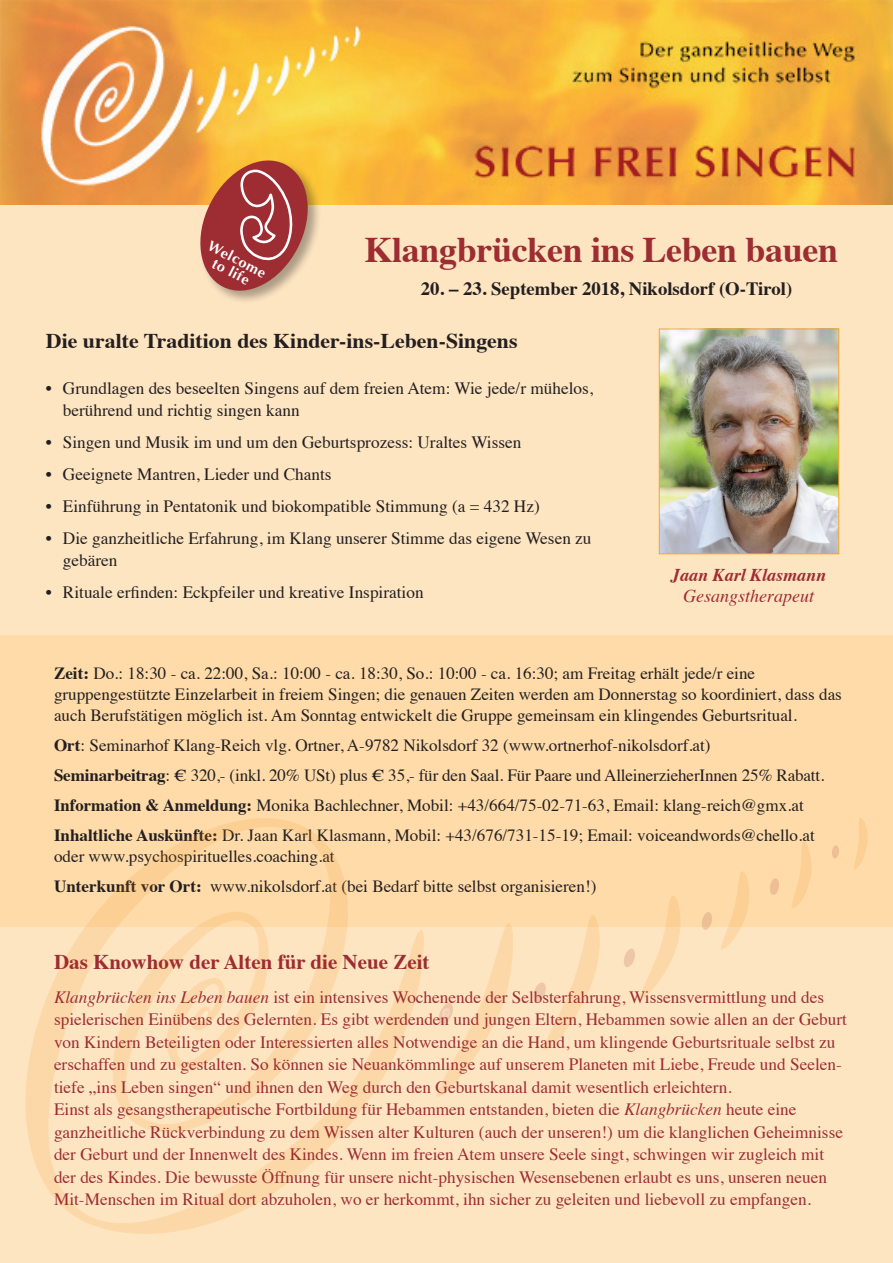
<style>
.page{position:relative;width:893px;height:1263px;background:#fff}
.page>*{position:absolute;margin:0;border:0;box-sizing:border-box;transform-origin:0 0}
.t1{font:700 36px "Times";letter-spacing:-.01em;color:#9d2d32}
.t2{font:700 21px "Times";color:#231f20;scale:1.04 1}
.t3{font:700 21px "Times";color:#9d2d32}
.t4{font:700 18.75px "Times";color:#231f20}
.t5{font:italic 700 18px "Times";color:#9d2d32}
.t6{font:italic 18px "Times";color:#9d2d32}
.t7{font:17.25px/22.5px "Times";color:#9d2d32}
.t8{font:17.25px/22.5px "Times";color:#231f20}
.t9{font:17.1px/30px "Times";color:#231f20}
.t10{font:700 14.4px/13.6px "Optima LT";color:#fff;text-align:center}
.s1{font-weight:700}
.s2{font-style:italic}
</style>
<div class="page">
<div style="left:0;top:196px;width:893px;height:1067px;background:#fee5c2"></div>
<img style="left:0;top:0;width:893px;height:204px">
<img style="left:661px;top:331px;width:176px;height:221px">
<div style="left:659px;top:329px;width:180px;height:225px;border:1px solid #f9a625"></div>
<div style="left:0;top:635px;width:893px;height:291px;background:#fedba9"></div>
<svg style="left:6px;top:818px;width:420px;height:416px"></svg>
<svg style="left:719px;top:871px;width:35px;height:78px"></svg>
<svg style="left:792px;top:841px;width:20px;height:67px"></svg>
<svg style="left:854px;top:818px;width:14px;height:51px"></svg>
<svg style="left:434px;top:923px;width:84px;height:174px"></svg>
<svg style="left:533px;top:915px;width:74px;height:135px"></svg>
<svg style="left:624px;top:896px;width:62px;height:103px"></svg>
<svg style="left:701px;top:912px;width:12px;height:18px"></svg>
<svg style="left:770px;top:878px;width:9px;height:17px"></svg>
<svg style="left:832px;top:845px;width:7px;height:13px"></svg>
<svg style="left:186px;top:977px;width:40px;height:55px"></svg>
<img style="left:440px;top:1007px;width:12px;height:14px">
<div style="left:199px;top:158px;width:123px;height:147px;background:#231f20;opacity:.37"></div>
<svg style="left:193px;top:152px;width:122px;height:147px;background:#c3755a"></svg>
<p class="t10" style="left:212px;top:239px;width:64px;rotate:27deg">Welcome to life</p>
<h1 class="t1" style="left:365px;top:215px;width:475px">Klangbrücken ins Leben bauen</h1>
<p class="t4" style="left:421px;top:271px;width:373px">20. – 23. September 2018, Nikolsdorf (O-Tirol)</p>
<p class="t2" style="left:46px;top:321px;width:455px">Die uralte Tradition des Kinder-ins-Leben-Singens</p>
<p class="t8" style="left:63px;top:375px;width:532px;text-indent:-17px">• Grundlagen des beseelten Singens auf dem freien Atem: Wie jede/r mühelos, berührend und richtig singen kann</p>
<p class="t8" style="left:46px;top:430px;width:477px">• Singen und Musik im und um den Geburtsprozess: Uraltes Wissen</p>
<p class="t8" style="left:46px;top:461px;width:287px">• Geeignete Mantren, Lieder und Chants</p>
<p class="t8" style="left:46px;top:493px;width:495px">• Einführung in Pentatonik und biokompatible Stimmung (a = 432 Hz)</p>
<p class="t8" style="left:63px;top:525px;width:530px;text-indent:-17px">• Die ganzheitliche Erfahrung, im Klang unserer Stimme das eigene Wesen zu gebären</p>
<p class="t8" style="left:46px;top:579px;width:379px">• Rituale erfinden: Eckpfeiler und kreative Inspiration</p>
<p class="t5" style="left:671px;top:558px;width:157px">Jaan Karl Klasmann</p>
<p class="t6" style="left:683px;top:581px;width:132px">Gesangstherapeut</p>
<p class="t9" style="left:54px;top:661px;width:789px;line-height:21px"><span class="s1">Zeit:</span> Do.: 18:30 - ca. 22:00, Sa.: 10:00 - ca. 18:30, So.: 10:00 - ca. 16:30; am Freitag erhält jede/r eine gruppengestützte Einzelarbeit in freiem Singen; die genauen Zeiten werden am Donnerstag so koordiniert, dass das auch Berufstätigen möglich ist. Am Sonntag entwickelt die Gruppe gemeinsam ein klingendes Geburtsritual.</p>
<p class="t9" style="left:54px;top:729px;width:772px"><span class="s1">Ort</span>: Seminarhof Klang-Reich vlg. Ortner, A-9782 Nikolsdorf 32 (www.ortnerhof-nikolsdorf.at)<br><span class="s1">Seminarbeitrag</span>: € 320,- (inkl. 20% USt) plus € 35,- für den Saal. Für Paare und AlleinerzieherInnen 25% Rabatt.<br><span class="s1">Information &amp; Anmeldung:</span> Monika Bachlechner, Mobil: +43/664/75-02-71-63, Email: klang-reich@gmx.at <span class="s1">Inhaltliche Auskünfte:</span> Dr. Jaan Karl Klasmann, Mobil: +43/676/731-15-19; Email: voiceandwords@chello.at</p>
<p class="t9" style="left:54px;top:840px;width:544px">oder www.psychospirituelles.coaching.at<br><span class="s1">Unterkunft vor Ort:</span> www.nikolsdorf.at (bei Bedarf bitte selbst organisieren!)</p>
<p class="t3" style="left:54px;top:942px;width:377px">Das Knowhow der Alten für die Neue Zeit</p>
<p class="t7" style="left:54px;top:984px;width:794px"><span class="s2">Klangbrücken ins Leben bauen</span> ist ein intensives Wochenende der Selbsterfahrung, Wissensvermittlung und des spielerischen Einübens des Gelernten. Es gibt werdenden und jungen Eltern, Hebammen sowie allen an der Geburt von Kindern Beteiligten oder Interessierten alles Notwendige an die Hand, um klingende Geburtsrituale selbst zu erschaffen und zu gestalten. So können sie Neuankömmlinge auf unserem Planeten mit Liebe, Freude und Seelen&shy;tiefe „ins Leben singen“ und ihnen den Weg durch den Geburtskanal damit wesentlich erleichtern.<br>Einst als gesangstherapeutische Fortbildung für Hebammen entstanden, bieten die <span class="s2">Klangbrücken</span> heute eine ganzheitliche Rückverbindung zu dem Wissen alter Kulturen (auch der unseren!) um die klanglichen Geheimnisse der Geburt und der Innenwelt des Kindes. Wenn im freien Atem unsere Seele singt, schwingen wir zugleich mit der des Kindes. Die bewusste Öffnung für unsere nicht-physischen Wesensebenen erlaubt es uns, unseren neuen Mit-Menschen im Ritual dort abzuholen, wo er herkommt, ihn sicher zu geleiten und liebevoll zu empfangen.</p>
</div>
